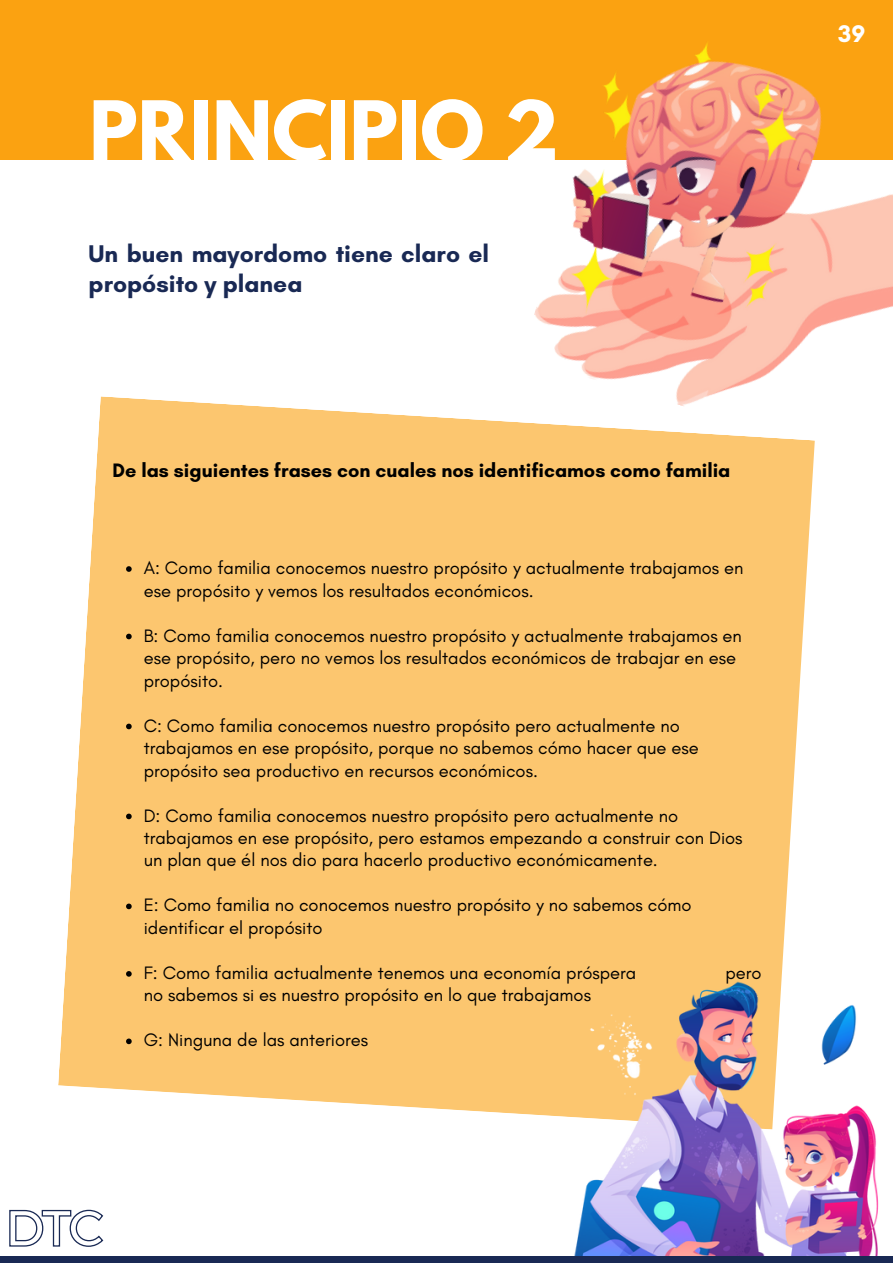
<style>
.page{position:relative;width:893px;height:1264px;background:#fff}
.page>*{position:absolute;margin:0;border:0;box-sizing:border-box;transform-origin:0 0}
.t1{font:700 72.75px "League Spartan";color:#fff}
.t2{font:700 24.6px/30.3px "Glacial Indifference";color:#192954}
.t3{font:700 24.6px "Glacial Indifference";color:#fff}
.t4{font:700 19.8px "Glacial Indifference";color:#000}
.t5{font:18.3px/22.5px "Glacial Indifference";color:#000}
</style>
<div class="page">
<div style="left:0;top:0;width:892px;height:159px;background:#fba211"></div>
<svg style="left:58px;top:396px;width:756px;height:720px;background:#fcca79"></svg>
<img style="left:521px;top:353px;width:294px;height:106px">
<img style="left:504px;top:43px;width:388px;height:310px">
<img style="left:730px;top:62px;width:106px;height:135px">
<img style="left:556px;top:159px;width:87px;height:67px">
<svg style="left:126px;top:566px;width:6px;height:6px"></svg>
<svg style="left:126px;top:633px;width:6px;height:6px"></svg>
<svg style="left:126px;top:723px;width:6px;height:6px"></svg>
<svg style="left:126px;top:813px;width:6px;height:6px"></svg>
<svg style="left:126px;top:903px;width:6px;height:6px"></svg>
<svg style="left:126px;top:971px;width:6px;height:5px"></svg>
<svg style="left:126px;top:1038px;width:6px;height:6px"></svg>
<img style="left:556px;top:974px;width:323px;height:282px">
<svg style="left:9px;top:1209px;width:95px;height:38px"></svg>
<div style="left:0;top:1256px;width:892px;height:6px;background:#192954"></div>
<h1 class="t1" style="left:89px;top:95px;width:471px">PRINCIPIO 2</h1>
<h2 class="t2" style="left:89px;top:238px;width:402px">Un buen mayordomo tiene claro el propósito y planea</h2>
<p class="t4" style="left:112px;top:458px;width:619px">De las siguientes frases con cuales nos identificamos como familia</p>
<p class="t5" style="left:144px;top:556px;width:601px">A: Como familia conocemos nuestro propósito y actualmente trabajamos en ese propósito y vemos los resultados económicos.</p>
<p class="t5" style="left:144px;top:624px;width:599px">B: Como familia conocemos nuestro propósito y actualmente trabajamos en ese propósito, pero no vemos los resultados económicos de trabajar en ese propósito.</p>
<p class="t5" style="left:144px;top:714px;width:556px">C: Como familia conocemos nuestro propósito pero actualmente no trabajamos en ese propósito, porque no sabemos cómo hacer que ese propósito sea productivo en recursos económicos.</p>
<p class="t5" style="left:144px;top:803px;width:600px">D: Como familia conocemos nuestro propósito pero actualmente no trabajamos en ese propósito, pero estamos empezando a construir con Dios un plan que él nos dio para hacerlo productivo económicamente.</p>
<p class="t5" style="left:144px;top:893px;width:549px">E: Como familia no conocemos nuestro propósito y no sabemos cómo identificar el propósito</p>
<p class="t5" style="left:144px;top:961px;width:494px">F: Como familia actualmente tenemos una economía próspera</p>
<p class="t5" style="left:725px;top:961px;width:38px">pero</p>
<p class="t5" style="left:144px;top:983px;width:449px">no sabemos si es nuestro propósito en lo que trabajamos</p>
<p class="t5" style="left:144px;top:1028px;width:226px">G: Ninguna de las anteriores</p>
<h2 class="t3" style="left:838px;top:18px;width:29px">39</h2>
</div>
